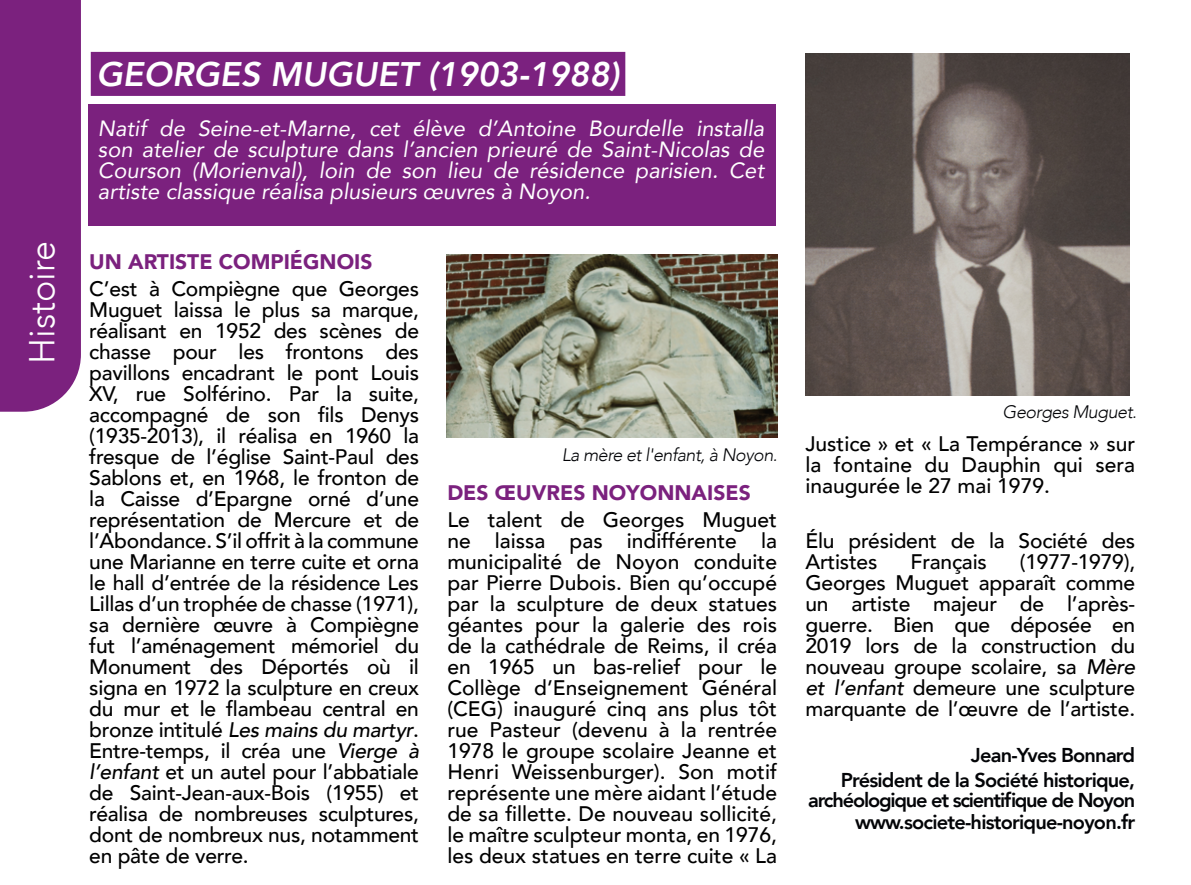
<style>
.page{position:relative;width:1191px;height:885px;background:#fff}
.page>*{position:absolute;margin:0;border:0;box-sizing:border-box;transform-origin:0 0}
.t1{font:300 36px "Avenir";color:#fff}
.t2{font:italic 800 34px "Avenir";color:#fff}
.t3{font:italic 22px/21px "Avenir";color:#fff;text-align:justify}
.t4{font:500 21px/21px "Avenir";letter-spacing:-.01em;color:#000;text-align:justify}
.t5{font:900 21px "Avenir";color:#7b217e}
.t6{font:800 20px/22px "Avenir";letter-spacing:-.06em;color:#030407;text-align:right}
.t7{font:800 20px/25.6px "Avenir";letter-spacing:-.04em;color:#030407;text-align:right}
.t8{font:italic 300 18px "Avenir";letter-spacing:-.03em;color:#030407}
.s1{font-style:italic}
</style>
<div class="page">
<img style="left:805px;top:53px;width:325px;height:342px">
<div style="left:0;top:0;width:81px;height:411px;background:#7b217e"></div>
<div style="left:88px;top:105px;width:687px;height:121px;background:#7b217e"></div>
<div style="left:91px;top:52px;width:534px;height:44px;background:#7b217f"></div>
<img style="left:446px;top:255px;width:331px;height:182px">
<h1 class="t1" style="left:21px;top:364px;width:125px;rotate:-90deg">Histoire</h1>
<h2 class="t2" style="left:96px;top:54px;width:525px">GEORGES MUGUET (1903-1988)</h2>
<p class="t3" style="left:98px;top:118px;width:668px">Natif de Seine-et-Marne, cet élève d’Antoine Bourdelle installa son atelier de sculpture dans l’ancien prieuré de Saint-Nicolas de Courson (Morienval), loin de son lieu de résidence parisien. Cet artiste classique réalisa plusieurs œuvres à Noyon.</p>
<p class="t5" style="left:89px;top:244px;width:285px">UN ARTISTE COMPIÉGNOIS</p>
<p class="t4" style="left:89px;top:277px;width:331px">C’est à Compiègne que Georges Muguet laissa le plus sa marque, réalisant en 1952 des scènes de chasse pour les frontons des pavillons encadrant le pont Louis XV, rue Solférino. Par la suite, accompagné de son fils Denys (1935-2013), il réalisa en 1960 la fresque de l’église Saint-Paul des Sablons et, en 1968, le fronton de la Caisse d’Epargne orné d’une représentation de Mercure et de l’Abondance. S’il offrit à la commune une Marianne en terre cuite et orna le hall d’entrée de la résidence Les Lillas d’un trophée de chasse (1971), sa dernière œuvre à Compiègne fut l’aménagement mémoriel du Monument des Déportés où il signa en 1972 la sculpture en creux du mur et le flambeau central en bronze intitulé <span class="s1">Les mains du martyr</span>.<br>Entre-temps, il créa une <span class="s1">Vierge à l’enfant</span> et un autel pour l’abbatiale de Saint-Jean-aux-Bois (1955) et réalisa de nombreuses sculptures, dont de nombreux nus, notamment en pâte de verre.</p>
<p class="t8" style="left:561px;top:443px;width:217px">La mère et l'enfant, à Noyon.</p>
<p class="t5" style="left:447px;top:475px;width:305px">DES ŒUVRES NOYONNAISES</p>
<p class="t4" style="left:447px;top:508px;width:331px">Le talent de Georges Muguet ne laissa pas indifférente la municipalité de Noyon conduite par Pierre Dubois. Bien qu’occupé par la sculpture de deux statues géantes pour la galerie des rois de la cathédrale de Reims, il créa en 1965 un bas-relief pour le Collège d’Enseignement Général (CEG) inauguré cinq ans plus tôt rue Pasteur (devenu à la rentrée 1978 le groupe scolaire Jeanne et Henri Weissenburger). Son motif représente une mère aidant l’étude de sa fillette. De nouveau sollicité, le maître sculpteur monta, en 1976, les deux statues en terre cuite « La</p>
<p class="t8" style="left:1002px;top:401px;width:136px">Georges Muguet.</p>
<p class="t4" style="left:805px;top:432px;width:331px">Justice » et « La Tempérance » sur la fontaine du Dauphin qui sera inaugurée le 27 mai 1979.</p>
<p class="t4" style="left:805px;top:529px;width:331px">Élu président de la Société des<br>Artistes</p>
<p class="t4" style="left:805px;top:550px;width:331px;text-indent:214px">(1977-1979), Georges Muguet apparaît comme un artiste majeur de l’après&shy;guerre. Bien que déposée en 2019 lors de la construction du nouveau groupe scolaire, sa <span class="s1">Mère et l’enfant</span> demeure une sculpture marquante de l’œuvre de l’artiste.</p>
<p class="t7" style="left:840px;top:740px;width:296px">Jean-Yves Bonnard<br>Président de la Société historique,</p>
<p class="t6" style="left:808px;top:788px;width:328px">archéologique et scientifique de Noyon www.societe-historique-noyon.fr</p>
<p class="t4" style="left:910px;top:550px;width:78px">Français</p>
</div>
